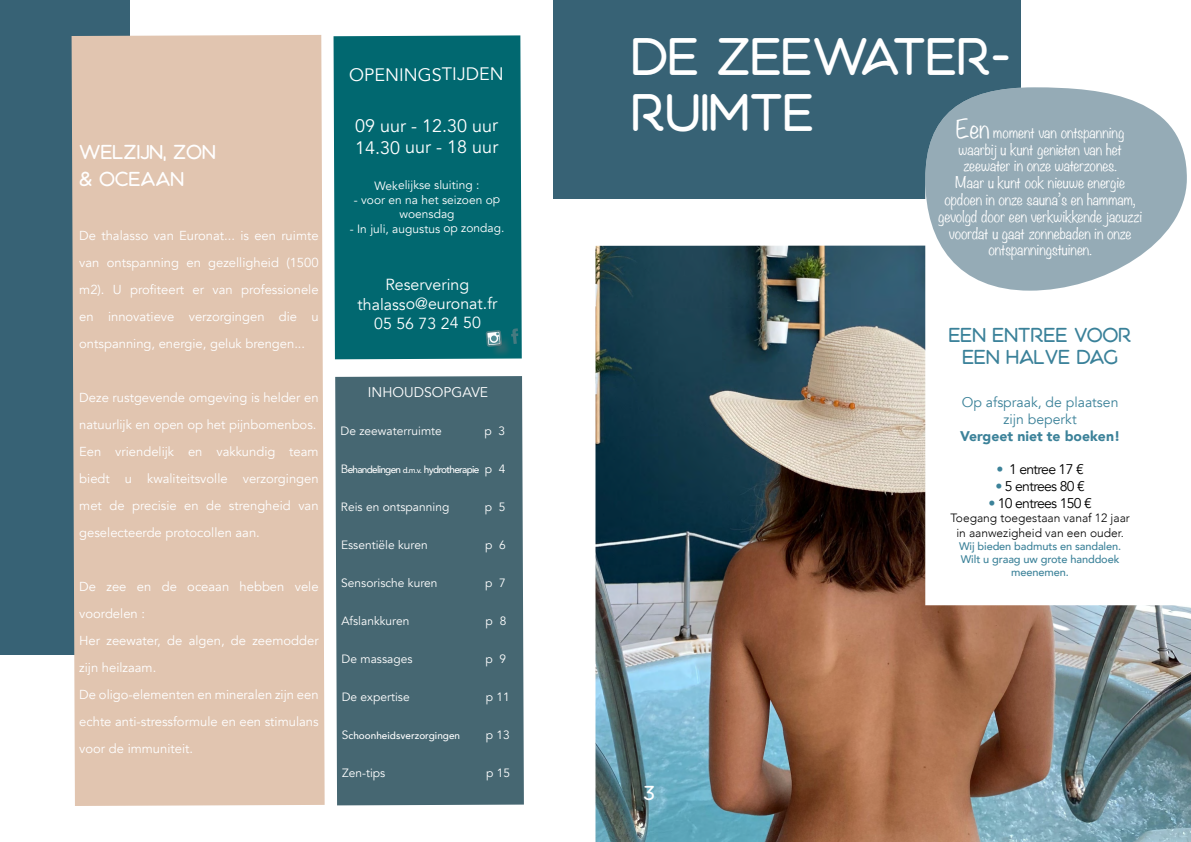
<style>
.page{position:relative;width:1191px;height:842px;background:#fff}
.page>*{position:absolute;margin:0;border:0;box-sizing:border-box;transform-origin:0 0}
.t1{font:47px/56.4px "Aquatico";color:#fff}
.t2{font:18px/21.6px "Avenir";letter-spacing:-.005em;color:#fff}
.t3{font:18px/21.6px "Aquatico";color:#3a8199;text-align:center}
.t4{font:18px/27px "Aquatico";color:#fff}
.t5{font:16px/19.2px "Avenir";letter-spacing:-.005em;color:#fff;text-align:center}
.t6{font:300 14px/16.8px "Noteworthy";color:#fff;text-align:center}
.t7{font:14px "Avenir";letter-spacing:-.05em;color:#000}
.t8{font:14px/16.8px "Avenir";color:#3c8299;text-align:center}
.t9{font:900 14px "Avenir";color:#3c8299}
.t10{font:14px "Avenir";letter-spacing:-.005em;color:#fff}
.t11{font:13px/27px "Avenir";color:#fff}
.t12{font:12px/14.4px "Avenir";letter-spacing:-.005em;color:#fff;text-align:center}
.t13{font:300 12px/14.4px "Avenir";color:#000;text-align:center}
.t14{font:500 11px/13.2px "Avenir";letter-spacing:-.01em;color:#3c8299;text-align:center}
.t15{font:500 10px "Avenir";letter-spacing:-.075em;color:#fff}
.t16{font:500 10px "Avenir";letter-spacing:-.005em;color:#fff}
.s1{font-weight:400;font-size:12px}
.s2{font-size:8px}
.s3{font-size:23px}
.s4{color:#3c8299}
</style>
<div class="page">
<div style="left:0;top:0;width:129px;height:655px;background:#376275"></div>
<div style="left:333px;top:35px;width:189px;height:324px;background:#016870"></div>
<div style="left:335px;top:376px;width:189px;height:429px;background:#466772"></div>
<div style="left:490px;top:339px;width:22px;height:18px;background:#05686f"></div>
<div style="left:493px;top:337px;width:16px;height:16px;background:#676c6f;opacity:.75"></div>
<div style="left:498px;top:334px;width:13px;height:13px;background:#676c6f;opacity:.75"></div>
<svg style="left:483px;top:327px;width:18px;height:20px"></svg>
<svg style="left:511px;top:328px;width:7px;height:16px"></svg>
<div style="left:72px;top:35px;width:253px;height:771px;background:#e1c5b0"></div>
<img style="left:595px;top:245px;width:596px;height:597px">
<div style="left:553px;top:0;width:467px;height:199px;background:#376275"></div>
<svg style="left:925px;top:245px;width:266px;height:360px"></svg>
<svg style="left:925px;top:87px;width:262px;height:204px;fill:#95abb6"></svg>
<h2 class="t4" style="left:79px;top:142px;width:138px">WELZIJN, ZON &amp; OCEAAN</h2>
<p class="t11" style="left:79px;top:223px;width:241px;text-align:justify">De thalasso van Euronat... is een ruimte van ontspanning en gezelligheid (1500 m2). U profiteert er van professionele en innovatieve verzorgingen die u ontspanning, energie, geluk brengen...</p>
<p class="t11" style="left:79px;top:385px;width:241px">Deze rustgevende omgeving is helder en natuurlijk en open op het pijnbomenbos.<br>Een vriendelijk en vakkundig team biedt u kwaliteitsvolle verzorgingen met de precisie en de strengheid van geselecteerde protocollen aan.</p>
<p class="t11" style="left:79px;top:574px;width:241px">De zee en de oceaan hebben vele voordelen :<br>Her zeewater, de algen, de zeemodder zijn heilzaam.<br>De oligo-elementen en mineralen zijn een echte anti-stressformule en een stimulans voor de immuniteit.</p>
<h2 class="t2" style="left:349px;top:64px;width:156px">OPENINGSTIJDEN</h2>
<h2 class="t2" style="left:355px;top:115px;width:145px">09 uur - 12.30 uur<br>14.30 uur - 18 uur</h2>
<p class="t12" style="left:374px;top:178px;width:106px">Wekelijkse sluiting :</p>
<p class="t12" style="left:354px;top:193px;width:148px">- voor en na het seizoen op woensdag</p>
<p class="t12" style="left:350px;top:221px;width:156px">- In juli, augustus op zondag.</p>
<p class="t5" style="left:357px;top:275px;width:141px">Reservering thalasso@euronat.fr<br>05 56 73 24 50</p>
<p class="t10" style="left:368px;top:384px;width:122px">INHOUDSOPGAVE</p>
<p class="t12" style="left:340px;top:424px;width:103px">De zeewaterruimte</p>
<p class="t12" style="left:484px;top:424px;width:22px">p 3</p>
<p class="t15" style="left:341px;top:461px;width:166px"><span class="s1">B</span>ehandelingen <span class="s2">d.m.v.</span> hydrotherapie <span class="s1">p 4</span></p>
<p class="t12" style="left:341px;top:500px;width:110px">Reis en ontspanning</p>
<p class="t12" style="left:485px;top:500px;width:22px">p 5</p>
<p class="t12" style="left:341px;top:538px;width:88px">Essentiële kuren</p>
<p class="t12" style="left:485px;top:538px;width:22px">p 6</p>
<p class="t12" style="left:341px;top:576px;width:98px">Sensorische kuren</p>
<p class="t12" style="left:485px;top:576px;width:22px">p 7</p>
<p class="t12" style="left:341px;top:614px;width:70px">Afslankkuren</p>
<p class="t12" style="left:485px;top:614px;width:22px">p 8</p>
<p class="t12" style="left:341px;top:652px;width:72px">De massages</p>
<p class="t12" style="left:485px;top:652px;width:22px">p 9</p>
<p class="t12" style="left:342px;top:690px;width:70px">De expertise</p>
<p class="t12" style="left:486px;top:690px;width:26px">p 11</p>
<p class="t16" style="left:342px;top:727px;width:120px"><span class="s1">S</span>choonheidsverzorgingen</p>
<p class="t12" style="left:486px;top:728px;width:26px">p 13</p>
<p class="t12" style="left:342px;top:766px;width:45px">Zen-tips</p>
<p class="t12" style="left:486px;top:766px;width:26px">p 15</p>
<h1 class="t1" style="left:631px;top:35px;width:380px">DE ZEEWATER-<br>RUIMTE</h1>
<p class="t6" style="left:938px;top:123px;width:205px"><span class="s3">Een</span> moment van ontspanning waarbij u kunt genieten van het zeewater in onze waterzones.<br>Maar u kunt ook nieuwe energie opdoen in onze sauna’s en hammam, gevolgd door een verkwikkende jacuzzi voordat u gaat zonnebaden in onze ontspanningstuinen.</p>
<h2 class="t4" style="left:643px;top:783px;width:13px">3</h2>
<h2 class="t3" style="left:948px;top:327px;width:184px">EEN ENTREE VOOR<br>EEN HALVE DAG</h2>
<p class="t8" style="left:961px;top:394px;width:158px">Op afspraak, de plaatsen zijn beperkt</p>
<p class="t9" style="left:960px;top:424px;width:162px">Vergeet niet te boeken!</p>
<p class="t7" style="left:996px;top:461px;width:89px"><span class="s4">•</span> 1 entree 17 €</p>
<p class="t7" style="left:995px;top:478px;width:91px"><span class="s4">•</span> 5 entrees 80 €</p>
<p class="t7" style="left:988px;top:495px;width:105px"><span class="s4">•</span> 10 entrees 150 €</p>
<p class="t13" style="left:950px;top:511px;width:181px">Toegang toegestaan vanaf 12 jaar in aanwezigheid van een ouder.</p>
<p class="t14" style="left:959px;top:539px;width:164px">Wij bieden badmuts en sandalen.<br>Wilt u graag uw grote handdoek meenemen.</p>
</div>
